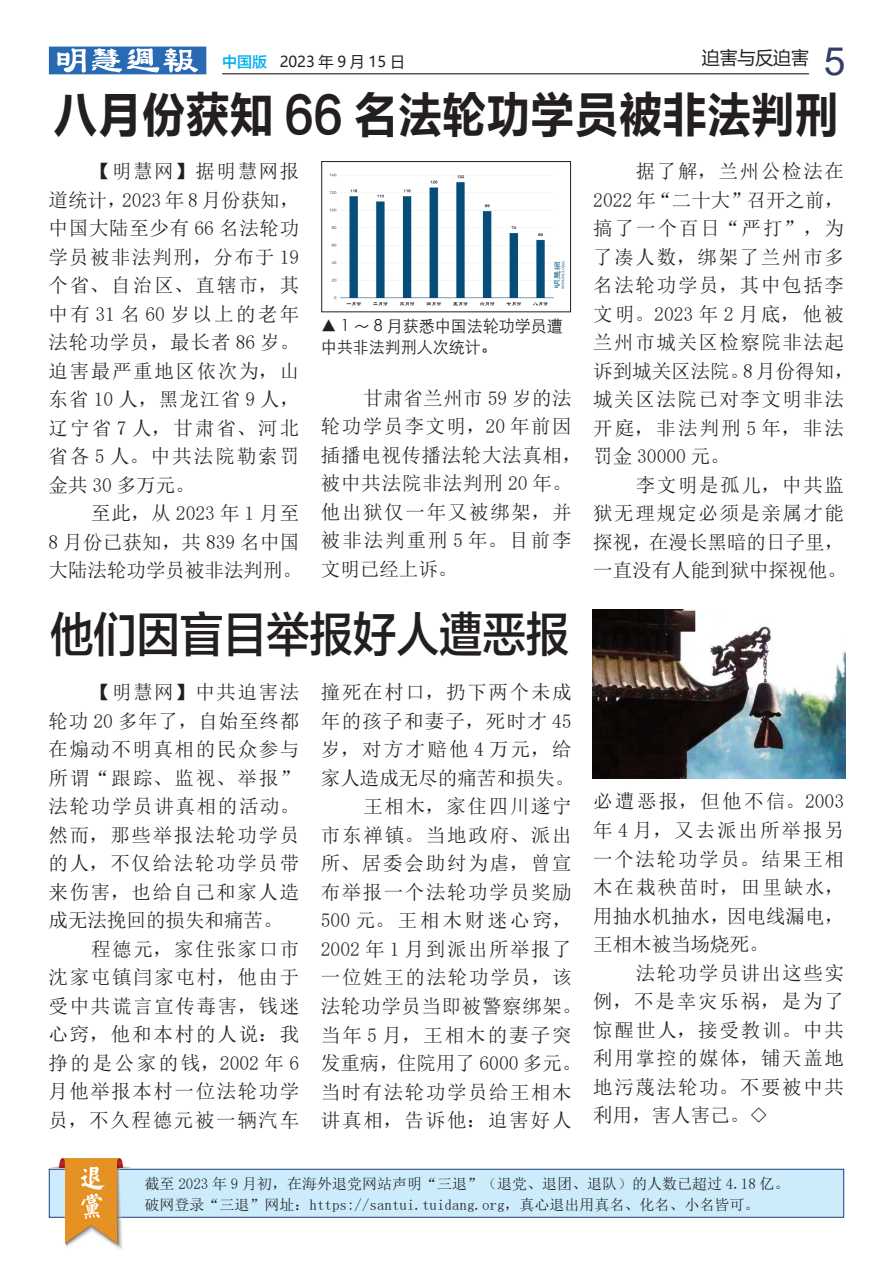
<style>
.page{position:relative;width:893px;height:1263px;background:#fff}
.page>*{position:absolute;margin:0;border:0;box-sizing:border-box;transform-origin:0 0}
.t1{font:49.5px "FZLTCHK GBK1 0";letter-spacing:-.01em;color:#231f20;scale:.9 1}
.t2{font:48px "FZLTZHK GBK1 0";letter-spacing:-.01em;color:#231f20;scale:.91 1}
.t3{font:19.5px/28.5px "N Sim Sun";letter-spacing:.08em;color:#231f20;text-align:justify}
.t4{font:19.5px/28.5px "N Sim Sun";color:#231f20}
.t5{font:19.5px/28.5px "N Sim Sun";letter-spacing:.04em;color:#231f20}
.t6{font:19.5px "N Sim Sun";letter-spacing:.13em;color:#231f20}
.t7{font:19.5px "N Sim Sun";letter-spacing:.155em;color:#231f20}
.t8{font:19.5px "N Sim Sun";letter-spacing:.035em;color:#231f20}
.t9{font:19.5px "N Sim Sun";letter-spacing:.1em;color:#231f20}
.t10{font:18px "Microsoft Ya Hei";letter-spacing:-.01em;color:#231f20}
.t11{font:16.5px/21px "ST Xihei";color:#231f20}
.t12{font:15px/21px "Sim Sun";color:#231f20}
.t13{font:15px "Microsoft Ya Hei";color:#231f20}
.s1{font-family:"FZLTZHK GBK1 0";color:#00aeef}
.s2{font-family:"Arial";font-size:39px;color:#30406a}
</style>
<div class="page">
<hr style="left:222px;top:73px;width:587px;height:1px;background:#231f20">
<svg style="left:49px;top:47px;width:157px;height:27px"></svg>
<div style="left:49px;top:1169px;width:795px;height:49px;background:#ccecfb;border:1px solid #213d7f"></div>
<img style="left:49px;top:1159px;width:85px;height:90px">
<img style="left:329px;top:173px;width:236px;height:133px">
<div style="left:321px;top:161px;width:250px;height:151px;border:1px solid #231f20"></div>
<img style="left:592px;top:610px;width:253px;height:168px">
<p class="t13" style="left:222px;top:51px;width:184px"><span class="s1">中国版</span> 2023 年 9 月 15 日</p>
<p class="t10" style="left:702px;top:46px;width:145px">迫害与反迫害 <span class="s2">5</span></p>
<h1 class="t1" style="left:53px;top:88px;width:875px">八月份获知 66 名法轮功学员被非法判刑</h1>
<p class="t3" style="left:49px;top:157px;width:252px;text-indent:43px">【明慧网】据明慧网报道统计，2023 年 8 月份获知，中国大陆至少有 66 名法轮功学员被非法判刑，分布于 19个省、自治区、直辖市，其中有 31 名 60 岁以上的老年法轮功学员，最长者 86 岁。迫害最严重地区依次为，山东省 10 人，黑龙江省 9 人，辽宁省 7 人，甘肃省、河北省各 5 人。中共法院勒索罚金共 30 多万元。</p>
<p class="t4" style="left:49px;top:499px;width:255px;text-indent:43px">至此，从 2023 年 1 月至<br>8 月份已获知，共 839 名中国大陆法轮功学员被非法判刑。</p>
<p class="t11" style="left:321px;top:314px;width:243px">▲ 1 ～ 8 月获悉中国法轮功学员遭中共非法判刑人次统计。</p>
<p class="t5" style="left:321px;top:383px;width:262px;text-indent:43px">甘肃省兰州市 59 岁的法轮功学员李文明，20 年前因插播电视传播法轮大法真相，被中共法院非法判刑 20 年。他出狱仅一年又被绑架，并被非法判重刑 5 年。目前李文明已经上诉。</p>
<h2 class="t2" style="left:50px;top:608px;width:572px">他们因盲目举报好人遭恶报</h2>
<p class="t3" style="left:91px;top:678px;width:210px">【明慧网】中共迫害法</p>
<p class="t5" style="left:49px;top:706px;width:252px">轮功 20 多年了，自始至终都</p>
<p class="t3" style="left:49px;top:735px;width:252px">在煽动不明真相的民众参与</p>
<p class="t3" style="left:49px;top:763px;width:252px">所谓“跟踪、监视、举报”</p>
<p class="t3" style="left:49px;top:792px;width:252px">法轮功学员讲真相的活动。</p>
<p class="t3" style="left:49px;top:820px;width:252px">然而，那些举报法轮功学员</p>
<p class="t3" style="left:49px;top:849px;width:252px">的人，不仅给法轮功学员带</p>
<p class="t3" style="left:49px;top:877px;width:252px">来伤害，也给自己和家人造</p>
<p class="t4" style="left:49px;top:906px;width:235px">成无法挽回的损失和痛苦。</p>
<p class="t3" style="left:91px;top:934px;width:210px">程德元，家住张家口市</p>
<p class="t3" style="left:49px;top:963px;width:252px">沈家屯镇闫家屯村，他由于</p>
<p class="t3" style="left:49px;top:991px;width:252px">受中共谎言宣传毒害，钱迷</p>
<p class="t3" style="left:49px;top:1020px;width:252px">心窍，他和本村的人说：我</p>
<p class="t6" style="left:49px;top:1053px;width:252px">挣的是公家的钱，2002 年 6</p>
<p class="t3" style="left:49px;top:1077px;width:252px">月他举报本村一位法轮功学</p>
<p class="t3" style="left:49px;top:1106px;width:252px">员，不久程德元被一辆汽车</p>
<p class="t3" style="left:321px;top:678px;width:252px">撞死在村口，扔下两个未成</p>
<p class="t3" style="left:321px;top:707px;width:252px">年的孩子和妻子，死时才 45</p>
<p class="t3" style="left:321px;top:735px;width:252px">岁，对方才赔他 4 万元，给</p>
<p class="t4" style="left:321px;top:764px;width:255px">家人造成无尽的痛苦和损失。</p>
<p class="t3" style="left:363px;top:792px;width:210px">王相木，家住四川遂宁</p>
<p class="t3" style="left:321px;top:821px;width:252px">市东禅镇。当地政府、派出</p>
<p class="t3" style="left:321px;top:849px;width:252px">所、居委会助纣为虐，曾宣</p>
<p class="t3" style="left:321px;top:878px;width:252px">布举报一个法轮功学员奖励</p>
<p class="t7" style="left:321px;top:911px;width:252px">500 元。王相木财迷心窍，</p>
<p class="t3" style="left:321px;top:935px;width:252px">2002 年 1 月到派出所举报了</p>
<p class="t3" style="left:321px;top:963px;width:252px">一位姓王的法轮功学员，该</p>
<p class="t8" style="left:321px;top:996px;width:262px">法轮功学员当即被警察绑架。</p>
<p class="t9" style="left:321px;top:1025px;width:252px">当年 5 月，王相木的妻子突</p>
<p class="t4" style="left:321px;top:1049px;width:262px">发重病，住院用了 6000 多元。</p>
<p class="t3" style="left:321px;top:1077px;width:252px">当时有法轮功学员给王相木</p>
<p class="t3" style="left:321px;top:1106px;width:252px">讲真相，告诉他：迫害好人</p>
<p class="t3" style="left:593px;top:157px;width:262px;text-align:left;text-indent:43px">据了解，兰州公检法在<br>2022 年“二十大”召开之前，搞了一个百日“严打”，为了凑人数，绑架了兰州市多名法轮功学员，其中包括李文明。2023 年 2 月底，他被兰州市城关区检察院非法起诉到城关区法院。8 月份得知，城关区法院已对李文明非法开庭，非法判刑 5 年，非法罚金 30000 元。</p>
<p class="t4" style="left:593px;top:471px;width:255px;text-indent:43px">李文明是孤儿，中共监狱无理规定必须是亲属才能探视，在漫长黑暗的日子里，一直没有人能到狱中探视他。</p>
<p class="t3" style="left:593px;top:787px;width:252px">必遭恶报，但他不信。2003年 4 月，又去派出所举报另一个法轮功学员。结果王相木在栽秧苗时，田里缺水，用抽水机抽水，因电线漏电，王相木被当场烧死。</p>
<p class="t3" style="left:593px;top:958px;width:252px;text-indent:43px">法轮功学员讲出这些实例，不是幸灾乐祸，是为了惊醒世人，接受教训。中共利用掌控的媒体，铺天盖地地污蔑法轮功。不要被中共利用，害人害己。◇</p>
<p class="t12" style="left:145px;top:1173px;width:647px">截至 2023 年 9 月初，在海外退党网站声明“三退”（退党、退团、退队）的人数已超过 4.18 亿。破网登录“三退”网址：https://santui.tuidang.org，真心退出用真名、化名、小名皆可。</p>
</div>
